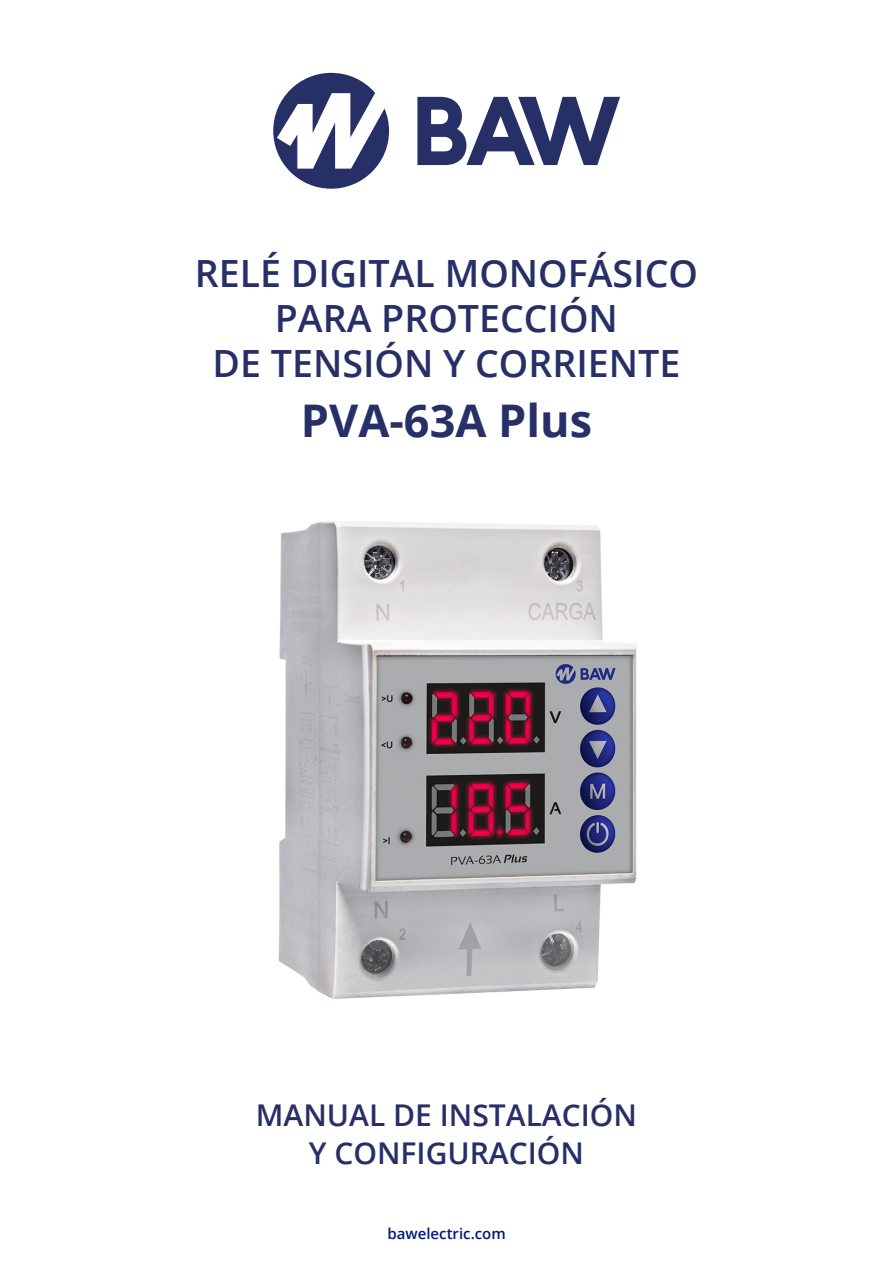
<style>
.page{position:relative;width:893px;height:1263px;background:#fff}
.page>*{position:absolute;margin:0;border:0;box-sizing:border-box;transform-origin:0 0}
.t1{font:700 45px "Open Sans";color:#263066}
.t2{font:600 37.5px/45px "Open Sans";color:#263066;text-align:center}
.t3{font:600 30px/37.5px "Open Sans";color:#263066;text-align:center}
.t4{font:600 15px "Open Sans";color:#001a78}
</style>
<div class="page">
<svg style="left:417px;top:97px;width:203px;height:68px"></svg>
<svg style="left:273px;top:73px;width:116px;height:116px"></svg>
<img style="left:278px;top:521px;width:359px;height:478px">
<p class="t2" style="left:195px;top:250px;width:504px">RELÉ DIGITAL MONOFÁSICO<br>PARA PROTECCIÓN<br>DE TENSIÓN Y CORRIENTE</p>
<p class="t1" style="left:301px;top:388px;width:293px">PVA-63A Plus</p>
<p class="t3" style="left:256px;top:1096px;width:383px">MANUAL DE INSTALACIÓN<br>Y CONFIGURACIÓN</p>
<p class="t4" style="left:387px;top:1223px;width:120px">bawelectric.com</p>
</div>
